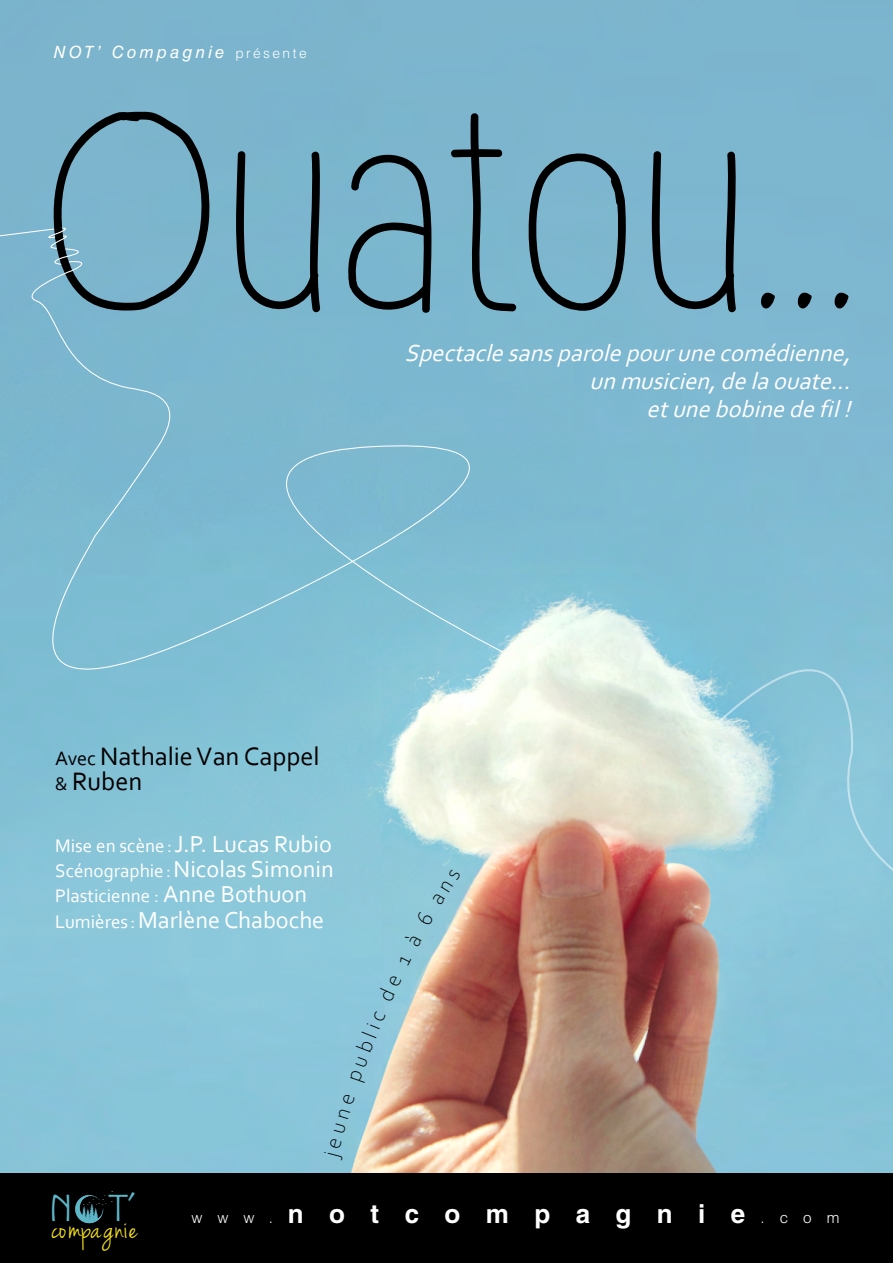
<style>
.page{position:relative;width:893px;height:1263px;background:#fff}
.page>*{position:absolute;margin:0;border:0;box-sizing:border-box;transform-origin:0 0}
.t1{font:289.5px "Hipsterish Font Normal";letter-spacing:-.02em;color:#000}
.t2{font:33.15px "Jenna Sue";letter-spacing:.015em;color:#fbe51b}
.t3{font:33.15px "Kolo LP Std";color:#5db7c9}
.t4{font:26.4px/25.3px "Corbel";color:#000}
.t5{font:700 25.95px "Helvetica LT Std";letter-spacing:.98em;color:#fff}
.t6{font:italic 24.3px/27.6px "Corbel";color:#fff;text-align:right}
.t7{font:24.15px/25.3px "Corbel";color:#fff}
.t8{font:19.05px "Corbel";color:#fff}
.t9{font:italic 16.95px "Helvetica LT Std";letter-spacing:.18em;color:#fff}
.s1{font-weight:300;font-style:normal;font-size:13.8px}
.s2{font-size:295.35px}
.s3{font-size:219px}
.s4{font-size:20.4px}
.s5{font-size:19.05px}
.s6{font-size:24.15px}
.s7{font-weight:300;font-size:15.3px}
</style>
<div class="page">
<img style="left:0;top:0;width:893px;height:1173px">
<div style="left:0;top:1173px;width:893px;height:90px;background:#000"></div>
<svg style="left:718px;top:657px;width:175px;height:258px;background:#92cadb"></svg>
<svg style="left:75px;top:1191px;width:38px;height:32px"></svg>
<svg style="left:7px;top:432px;width:620px;height:258px;background:#87c1d4"></svg>
<div style="left:16px;top:259px;width:177px;height:278px;background:#7bb6ce"></div>
<svg style="left:0;top:227px;width:87px;height:38px;background:#7fb3ca"></svg>
<div style="left:324px;top:1094px;width:31px;height:66px;background:#8ac5da"></div>
<div style="left:350px;top:1011px;width:36px;height:72px;background:#8dc6dc"></div>
<svg style="left:377px;top:975px;width:25px;height:26px"></svg>
<svg style="left:399px;top:955px;width:12px;height:11px"></svg>
<svg style="left:404px;top:932px;width:18px;height:15px"></svg>
<svg style="left:416px;top:911px;width:18px;height:15px"></svg>
<svg style="left:432px;top:869px;width:29px;height:36px"></svg>
<p class="t9" style="left:54px;top:42px;width:254px">NOT’ Compagnie <span class="s1">présente</span></p>
<h1 class="t1" style="left:56px;top:68px;width:816px"><span class="s2">O</span>uatou<span class="s3">...</span></h1>
<p class="t6" style="left:405px;top:339px;width:454px">Spectaclesansparolepourunecomédienne, unmusicien,delaouate... etunebobinedefil!</p>
<p class="t4" style="left:55px;top:743px;width:266px"><span class="s4">Avec</span> Nathalie Van Cappel <span class="s5">&amp;</span> Ruben</p>
<p class="t7" style="left:55px;top:830px;width:280px"><span class="s5">Mise en scène :</span>J.P. Lucas Rubio<br><span class="s5">Scénographie :</span>Nicolas Simonin</p>
<p class="t8" style="left:55px;top:884px;width:254px">Plasticienne : <span class="s6">Anne Bothuon</span></p>
<p class="t7" style="left:55px;top:906px;width:271px"><span class="s5">Lumières :</span>Marlène Chaboche</p>
<h2 class="t3" style="left:50px;top:1186px;width:87px">N T’</h2>
<h2 class="t2" style="left:52px;top:1209px;width:87px">compagnie</h2>
<p class="t5" style="left:191px;top:1198px;width:649px"><span class="s7">www.</span>notcompagnie<span class="s7">.com</span></p>
</div>
